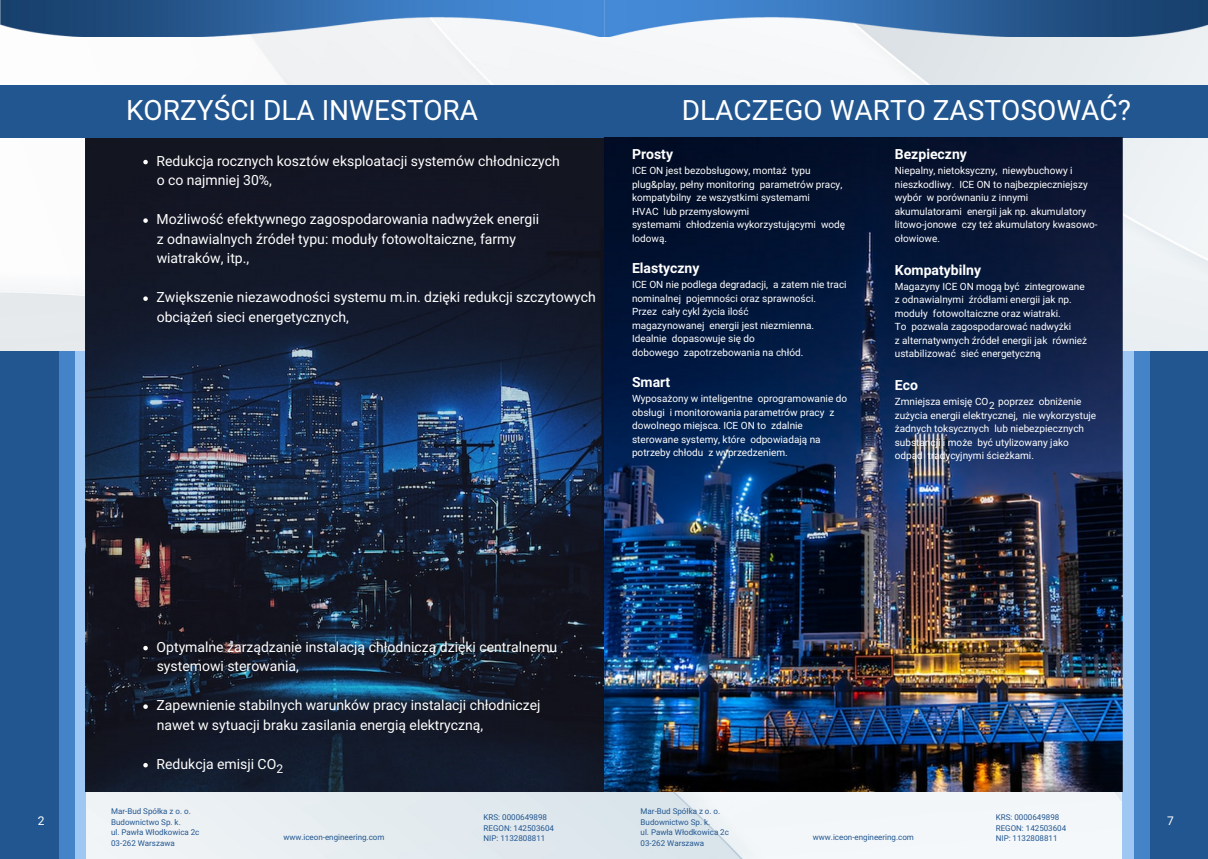
<style>
.page{position:relative;width:1208px;height:859px;background:#fff}
.page>*{position:absolute;margin:0;border:0;box-sizing:border-box;transform-origin:0 0}
.t1{font:28px "Araboto";color:#fff}
.t2{font:14px/19.5px "Araboto";color:#fff}
.t3{font:700 14px "Araboto";color:#fff}
.t4{font:12px "Araboto";color:#fff}
.t5{font:10px/13.5px "Araboto";color:#fff}
.t6{font:8px/10.7px "Araboto";color:#225690}
</style>
<div class="page">
<img style="left:0;top:36px;width:1208px;height:823px">
<div style="left:66px;top:351px;width:20px;height:508px;background:#9ec7f4"></div>
<div style="left:41px;top:351px;width:34px;height:508px;background:#4483c8"></div>
<div style="left:0;top:351px;width:58px;height:508px;background:#225690"></div>
<img style="left:86px;top:137px;width:1036px;height:654px">
<div style="left:1122px;top:352px;width:20px;height:507px;background:#9ec7f4"></div>
<div style="left:1133px;top:352px;width:34px;height:507px;background:#4483c8"></div>
<div style="left:1150px;top:352px;width:58px;height:507px;background:#225690"></div>
<img style="left:0;top:0;width:1208px;height:36px">
<div style="left:0;top:86px;width:1208px;height:51px;background:#225690"></div>
<svg style="left:143px;top:160px;width:5px;height:4px"></svg>
<svg style="left:143px;top:218px;width:5px;height:5px"></svg>
<svg style="left:143px;top:296px;width:5px;height:5px"></svg>
<svg style="left:143px;top:646px;width:5px;height:4px"></svg>
<svg style="left:143px;top:704px;width:5px;height:5px"></svg>
<svg style="left:143px;top:763px;width:5px;height:4px"></svg>
<h1 class="t1" style="left:126px;top:94px;width:353px">KORZYŚCI DLA INWESTORA</h1>
<h1 class="t1" style="left:682px;top:94px;width:451px">DLACZEGO WARTO ZASTOSOWAĆ?</h1>
<h2 class="t2" style="left:157px;top:152px;width:405px">Redukcja rocznych kosztów eksploatacji systemów chłodniczych</h2>
<h2 class="t2" style="left:157px;top:171px;width:117px">o co najmniej 30%,</h2>
<h2 class="t2" style="left:157px;top:210px;width:384px">Możliwość efektywnego zagospodarowania nadwyżek energii</h2>
<h2 class="t2" style="left:157px;top:230px;width:361px">z odnawialnych źródeł typu: moduły fotowoltaiczne, farmy wiatraków, itp.,</h2>
<h2 class="t2" style="left:157px;top:288px;width:441px">Zwiększenie niezawodności systemu m.in. dzięki redukcji szczytowych</h2>
<h2 class="t2" style="left:157px;top:308px;width:193px">obciążeń sieci energetycznych,</h2>
<h2 class="t3" style="left:632px;top:146px;width:42px">Prosty</h2>
<p class="t5" style="left:632px;top:164px;width:215px">ICE ON jest bezobsługowy, montaż typu plug&amp;play, pełny monitoring parametrów pracy, kompatybilny ze wszystkimi systemami<br>HVAC lub przemysłowymi<br>systemami chłodzenia wykorzystującymi wodę lodową.</p>
<h2 class="t3" style="left:632px;top:260px;width:69px">Elastyczny</h2>
<p class="t5" style="left:632px;top:278px;width:216px">ICE ON nie podlega degradacji, a zatem nie traci nominalnej pojemności oraz sprawności.<br>Przez cały cykl życia ilość<br>magazynowanej energii jest niezmienna.<br>Idealnie dopasowuje się do<br>dobowego zapotrzebowania na chłód.</p>
<h2 class="t3" style="left:632px;top:374px;width:40px">Smart</h2>
<p class="t5" style="left:632px;top:392px;width:216px">Wyposażony w inteligentne oprogramowanie do obsługi i monitorowania parametrów pracy z dowolnego miejsca. ICE ON to zdalnie sterowane systemy, które odpowiadają na potrzeby chłodu z wyprzedzeniem.</p>
<h2 class="t3" style="left:894px;top:146px;width:74px">Bezpieczny</h2>
<p class="t5" style="left:894px;top:164px;width:204px">Niepalny, nietoksyczny, niewybuchowy i nieszkodliwy. ICE ON to najbezpieczniejszy wybór w porównaniu z innymi akumulatorami energii jak np. akumulatory litowo-jonowe czy też akumulatory kwasowo&shy;ołowiowe.</p>
<h2 class="t3" style="left:894px;top:261px;width:88px">Kompatybilny</h2>
<p class="t5" style="left:894px;top:280px;width:194px">Magazyny ICE ON mogą być zintegrowane z odnawialnymi źródłami energii jak np. moduły fotowoltaiczne oraz wiatraki.<br>To pozwala zagospodarować nadwyżki<br>z alternatywnych źródeł energii jak również ustabilizować sieć energetyczną</p>
<h2 class="t3" style="left:894px;top:377px;width:25px">Eco</h2>
<p class="t5" style="left:894px;top:395px;width:203px">Zmniejsza emisję CO poprzez obniżenie zużycia energii elektrycznej, nie wykorzystuje żadnych toksycznych lub niebezpiecznych substancji i może być utylizowany jako odpad tradycyjnymi ścieżkami.</p>
<p class="t5" style="left:989px;top:399px;width:7px">2</p>
<h2 class="t2" style="left:157px;top:638px;width:402px">Optymalne zarządzanie instalacją chłodniczą dzięki centralnemu</h2>
<h2 class="t2" style="left:157px;top:657px;width:144px">systemowi sterowania,</h2>
<h2 class="t2" style="left:157px;top:696px;width:385px">Zapewnienie stabilnych warunków pracy instalacji chłodniczej</h2>
<h2 class="t2" style="left:157px;top:716px;width:328px">nawet w sytuacji braku zasilania energią elektryczną,</h2>
<h2 class="t2" style="left:157px;top:755px;width:121px">Redukcja emisji CO</h2>
<p class="t4" style="left:277px;top:761px;width:8px">2</p>
<p class="t6" style="left:111px;top:806px;width:90px">Mar-Bud Spółka z o. o.<br>Budownictwo Sp. k.<br>ul. Pawła Włodkowica 2c<br>03-262 Warszawa</p>
<p class="t6" style="left:483px;top:812px;width:72px">KRS: 0000649898<br>REGON: 142503604</p>
<p class="t6" style="left:640px;top:806px;width:90px">Mar-Bud Spółka z o. o.<br>Budownictwo Sp. k.<br>ul. Pawła Włodkowica 2c<br>03-262 Warszawa</p>
<p class="t6" style="left:995px;top:812px;width:72px">KRS: 0000649898<br>REGON: 142503604<br>NIP: 1132808811</p>
<p class="t4" style="left:38px;top:813px;width:8px">2</p>
<p class="t4" style="left:1167px;top:813px;width:8px">7</p>
<p class="t6" style="left:283px;top:832px;width:103px">www.iceon-engineering.com</p>
<p class="t6" style="left:483px;top:833px;width:63px">NIP: 1132808811</p>
<p class="t6" style="left:813px;top:832px;width:103px">www.iceon-engineering.com</p>
</div>
